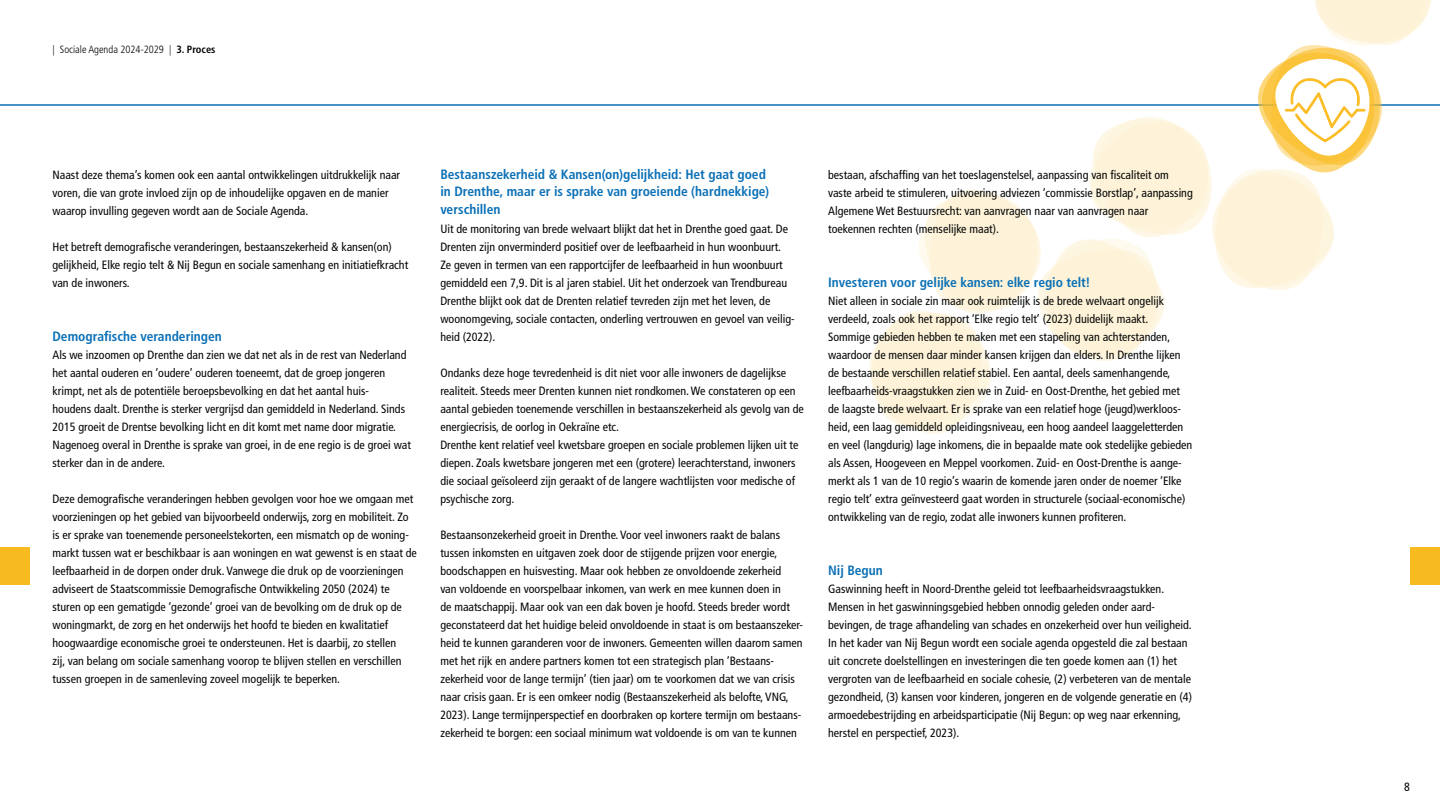
<style>
.page{position:relative;width:1440px;height:810px;background:#fff}
.page>*{position:absolute;margin:0;border:0;box-sizing:border-box;transform-origin:0 0}
.t1{font:700 condensed 13.5px/18px "Frutiger LT Std";color:#0b70b6}
.t2{font:condensed 12px/18px "Frutiger LT Std";color:#020405}
.t3{font:300 condensed 10.5px "Frutiger LT Std";color:#020405}
.s1{font-weight:700}
</style>
<div class="page">
<hr style="left:0;top:104px;width:1440px;height:2px;background:#0b70b6">
<svg style="left:870px;top:0;width:562px;height:434px"></svg>
<div style="left:1410px;top:548px;width:30px;height:37px;background:#f7bb20"></div>
<div style="left:0;top:548px;width:30px;height:37px;background:#f7bb20"></div>
<p class="t3" style="left:52px;top:43px;width:165px">| Sociale Agenda 2024-2029 | <span class="s1">3. Proces</span></p>
<p class="t2" style="left:52px;top:165px;width:349px">Naast deze thema’s komen ook een aantal ontwikkelingen uitdrukkelijk naar voren, die van grote invloed zijn op de inhoudelijke opgaven en de manier waarop invulling gegeven wordt aan de Sociale Agenda.</p>
<p class="t2" style="left:52px;top:237px;width:357px">Het betreft demografische veranderingen, bestaanszekerheid &amp; kansen(on) gelijkheid, Elke regio telt &amp; Nij Begun en sociale samenhang en initiatiefkracht van de inwoners.</p>
<p class="t1" style="left:52px;top:327px;width:171px">Demografische veranderingen</p>
<p class="t2" style="left:52px;top:345px;width:360px">Als we inzoomen op Drenthe dan zien we dat net als in de rest van Nederland het aantal ouderen en ‘oudere’ ouderen toeneemt, dat de groep jongeren krimpt, net als de potentiële beroepsbevolking en dat het aantal huis--<br>houdens daalt. Drenthe is sterker vergrijsd dan gemiddeld in Nederland. Sinds 2015 groeit de Drentse bevolking licht en dit komt met name door migratie.<br>Nagenoeg overal in Drenthe is sprake van groei, in de ene regio is de groei wat sterker dan in de andere.</p>
<p class="t2" style="left:52px;top:489px;width:366px">Deze demografische veranderingen hebben gevolgen voor hoe we omgaan met voorzieningen op het gebied van bijvoorbeeld onderwijs, zorg en mobiliteit. Zo is er sprake van toenemende personeelstekorten, een mismatch op de woning&shy;markt tussen wat er beschikbaar is aan woningen en wat gewenst is en staat de leefbaarheid in de dorpen onder druk. Vanwege die druk op de voorzieningen adviseert de Staatscommissie Demografische Ontwikkeling 2050 (2024) te sturen op een gematigde ‘gezonde’ groei van de bevolking om de druk op de woningmarkt, de zorg en het onderwijs het hoofd te bieden en kwalitatief hoogwaardige economische groei te ondersteunen. Het is daarbij, zo stellen<br>zij, van belang om sociale samenhang voorop te blijven stellen en verschillen tussen groepen in de samenleving zoveel mogelijk te beperken.</p>
<p class="t1" style="left:440px;top:165px;width:330px">Bestaanszekerheid &amp; Kansen(on)gelijkheid: Het gaat goed in Drenthe, maar er is sprake van groeiende (hardnekkige) verschillen</p>
<p class="t2" style="left:440px;top:219px;width:356px">Uit de monitoring van brede welvaart blijkt dat het in Drenthe goed gaat. De Drenten zijn onverminderd positief over de leefbaarheid in hun woonbuurt.<br>Ze geven in termen van een rapportcijfer de leefbaarheid in hun woonbuurt gemiddeld een 7,9. Dit is al jaren stabiel. Uit het onderzoek van Trendbureau Drenthe blijkt ook dat de Drenten relatief tevreden zijn met het leven, de woonomgeving, sociale contacten, onderling vertrouwen en gevoel van veilig&shy;heid (2022).</p>
<p class="t2" style="left:440px;top:363px;width:365px">Ondanks deze hoge tevredenheid is dit niet voor alle inwoners de dagelijkse realiteit. Steeds meer Drenten kunnen niet rondkomen. We constateren op een aantal gebieden toenemende verschillen in bestaanszekerheid als gevolg van de energiecrisis, de oorlog in Oekraïne etc.<br>Drenthe kent relatief veel kwetsbare groepen en sociale problemen lijken uit te diepen. Zoals kwetsbare jongeren met een (grotere) leerachterstand, inwoners die sociaal geïsoleerd zijn geraakt of de langere wachtlijsten voor medische of psychische zorg.</p>
<p class="t2" style="left:440px;top:525px;width:364px">Bestaansonzekerheid groeit in Drenthe. Voor veel inwoners raakt de balans tussen inkomsten en uitgaven zoek door de stijgende prijzen voor energie, boodschappen en huisvesting. Maar ook hebben ze onvoldoende zekerheid<br>van voldoende en voorspelbaar inkomen, van werk en mee kunnen doen in<br>de maatschappij. Maar ook van een dak boven je hoofd. Steeds breder wordt geconstateerd dat het huidige beleid onvoldoende in staat is om bestaanszeker&shy;heid te kunnen garanderen voor de inwoners. Gemeenten willen daarom samen met het rijk en andere partners komen tot een strategisch plan ‘Bestaans&shy;zekerheid voor de lange termijn’ (tien jaar) om te voorkomen dat we van crisis naar crisis gaan. Er is een omkeer nodig (Bestaanszekerheid als belofte, VNG, 2023). Lange termijnperspectief en doorbraken op kortere termijn om bestaans&shy;zekerheid te borgen: een sociaal minimum wat voldoende is om van te kunnen</p>
<p class="t2" style="left:828px;top:165px;width:366px">bestaan, afschaffing van het toeslagenstelsel, aanpassing van fiscaliteit om vaste arbeid te stimuleren, uitvoering adviezen ‘commissie Borstlap’, aanpassing Algemene Wet Bestuursrecht: van aanvragen naar van aanvragen naar toekennen rechten (menselijke maat).</p>
<p class="t1" style="left:828px;top:273px;width:264px">Investeren voor gelijke kansen: elke regio telt!</p>
<p class="t2" style="left:828px;top:291px;width:366px">Niet alleen in sociale zin maar ook ruimtelijk is de brede welvaart ongelijk verdeeld, zoals ook het rapport ‘Elke regio telt’ (2023) duidelijk maakt.<br>Sommige gebieden hebben te maken met een stapeling van achterstanden, waardoor de mensen daar minder kansen krijgen dan elders. In Drenthe lijken de bestaande verschillen relatief stabiel. Een aantal, deels samenhangende, leefbaarheids-vraagstukken zien we in Zuid- en Oost-Drenthe, het gebied met de laagste brede welvaart. Er is sprake van een relatief hoge (jeugd)werkloos&shy;heid, een laag gemiddeld opleidingsniveau, een hoog aandeel laaggeletterden en veel (langdurig) lage inkomens, die in bepaalde mate ook stedelijke gebieden als Assen, Hoogeveen en Meppel voorkomen. Zuid- en Oost-Drenthe is aange&shy;merkt als 1 van de 10 regio’s waarin de komende jaren onder de noemer ‘Elke regio telt’ extra geïnvesteerd gaat worden in structurele (sociaal-economische) ontwikkeling van de regio, zodat alle inwoners kunnen profiteren.</p>
<p class="t1" style="left:828px;top:561px;width:56px">Nij Begun</p>
<p class="t2" style="left:828px;top:579px;width:365px">Gaswinning heeft in Noord-Drenthe geleid tot leefbaarheidsvraagstukken.<br>Mensen in het gaswinningsgebied hebben onnodig geleden onder aard-- bevingen, de trage afhandeling van schades en onzekerheid over hun veiligheid.<br>In het kader van Nij Begun wordt een sociale agenda opgesteld die zal bestaan uit concrete doelstellingen en investeringen die ten goede komen aan (1) het vergroten van de leefbaarheid en sociale cohesie, (2) verbeteren van de mentale gezondheid, (3) kansen voor kinderen, jongeren en de volgende generatie en (4) armoedebestrijding en arbeidsparticipatie (Nij Begun: op weg naar erkenning, herstel en perspectief, 2023).</p>
<p class="t2" style="left:1404px;top:777px;width:7px">8</p>
</div>
